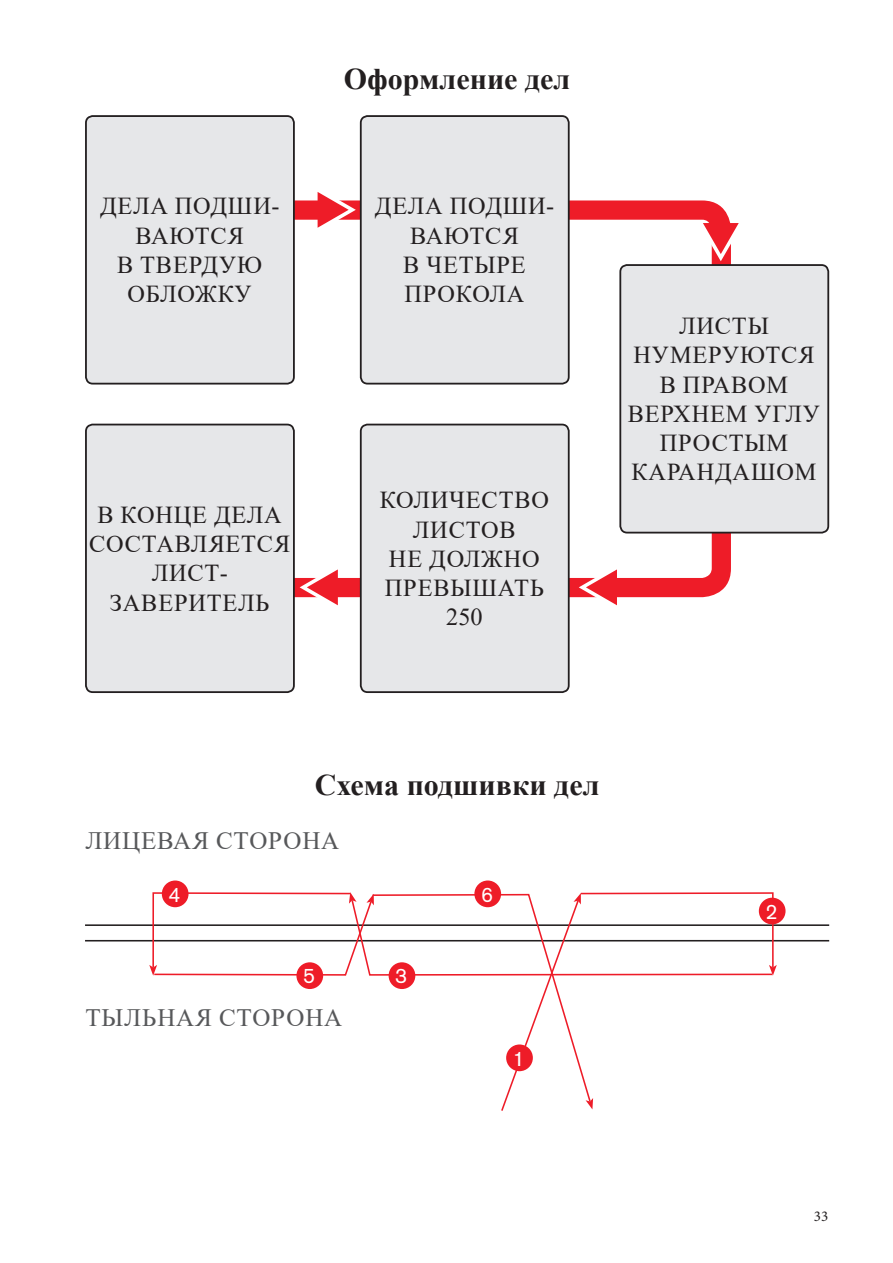
<style>
.page{position:relative;width:893px;height:1263px;background:#fff}
.page>*{position:absolute;margin:0;border:0;box-sizing:border-box;transform-origin:0 0}
.t1{font:700 30px "Times New Roman";color:#231f20}
.t2{font:25.05px "Times New Roman";letter-spacing:.035em;color:#57585a}
.t3{font:24.3px/29.2px "Times New Roman";letter-spacing:.035em;color:#231f20;text-align:center}
.t4{font:20.85px "Akzidenz Grotesk Pro";color:#fff}
.t5{font:15px "Minion Pro";color:#231f20}
</style>
<div class="page">
<svg style="left:219px;top:200px;width:512px;height:397px"></svg>
<div style="left:86px;top:116px;width:208px;height:268px;background:#e6e7e9;border-radius:7px"></div>
<div style="left:85px;top:115px;width:210px;height:269px;border:2px solid #231f20;border-radius:7px"></div>
<div style="left:86px;top:425px;width:208px;height:267px;background:#e6e7e9;border-radius:7px"></div>
<div style="left:85px;top:424px;width:210px;height:269px;border:2px solid #231f20;border-radius:7px"></div>
<div style="left:361px;top:116px;width:208px;height:268px;background:#e6e7e9;border-radius:7px"></div>
<div style="left:360px;top:115px;width:210px;height:269px;border:2px solid #231f20;border-radius:7px"></div>
<div style="left:361px;top:425px;width:208px;height:267px;background:#e6e7e9;border-radius:7px"></div>
<div style="left:360px;top:424px;width:210px;height:269px;border:2px solid #231f20;border-radius:7px"></div>
<div style="left:620px;top:265px;width:208px;height:268px;background:#e6e7e9;border-radius:7px"></div>
<div style="left:619px;top:264px;width:210px;height:269px;border:2px solid #231f20;border-radius:7px"></div>
<svg style="left:318px;top:192px;width:38px;height:36px"></svg>
<svg style="left:703px;top:223px;width:36px;height:38px"></svg>
<svg style="left:579px;top:569px;width:38px;height:36px"></svg>
<svg style="left:300px;top:569px;width:38px;height:36px"></svg>
<hr style="left:85px;top:924px;width:744px;height:2px;background:#231f20">
<hr style="left:85px;top:940px;width:744px;height:1px;background:#231f20">
<svg style="left:149px;top:892px;width:628px;height:219px"></svg>
<div style="left:506px;top:1044px;width:27px;height:27px;background:#ee1c28;border-radius:50%"></div>
<div style="left:759px;top:898px;width:26px;height:26px;background:#ee1c28;border-radius:50%"></div>
<div style="left:389px;top:962px;width:26px;height:27px;background:#ee1c28;border-radius:50%"></div>
<div style="left:162px;top:880px;width:27px;height:27px;background:#ee1c28;border-radius:50%"></div>
<div style="left:296px;top:962px;width:27px;height:27px;background:#ee1c28;border-radius:50%"></div>
<div style="left:474px;top:880px;width:27px;height:27px;background:#ee1c28;border-radius:50%"></div>
<p class="t3" style="left:100px;top:191px;width:179px">ДЕЛА ПОДШИ-<br>ВАЮТСЯ<br>В ТВЕРДУЮ<br>ОБЛОЖКУ</p>
<p class="t1" style="left:344px;top:57px;width:228px">Оформление дел</p>
<p class="t3" style="left:375px;top:191px;width:179px">ДЕЛА ПОДШИ-<br>ВАЮТСЯ<br>В ЧЕТЫРЕ<br>ПРОКОЛА</p>
<p class="t3" style="left:89px;top:499px;width:203px">В КОНЦЕ ДЕЛА<br>СОСТАВЛЯЕТСЯ<br>ЛИСТ-<br>ЗАВЕРИТЕЛЬ</p>
<p class="t3" style="left:380px;top:485px;width:171px">КОЛИЧЕСТВО<br>ЛИСТОВ<br>НЕ ДОЛЖНО<br>ПРЕВЫШАТЬ<br>250</p>
<p class="t3" style="left:628px;top:311px;width:194px">ЛИСТЫ<br>НУМЕРУЮТСЯ<br>В ПРАВОМ<br>ВЕРХНЕМ УГЛУ<br>ПРОСТЫМ<br>КАРАНДАШОМ</p>
<p class="t1" style="left:315px;top:763px;width:286px">Схема подшивки дел</p>
<p class="t2" style="left:85px;top:822px;width:255px">ЛИЦЕВАЯ СТОРОНА</p>
<p class="t4" style="left:168px;top:881px;width:14px">4</p>
<p class="t4" style="left:303px;top:963px;width:14px">5</p>
<p class="t2" style="left:85px;top:1000px;width:258px">ТЫЛЬНАЯ СТОРОНА</p>
<p class="t4" style="left:395px;top:963px;width:14px">3</p>
<p class="t4" style="left:481px;top:881px;width:14px">6</p>
<p class="t4" style="left:513px;top:1045px;width:14px">1</p>
<p class="t4" style="left:765px;top:898px;width:14px">2</p>
<p class="t5" style="left:814px;top:1206px;width:16px">33</p>
</div>
